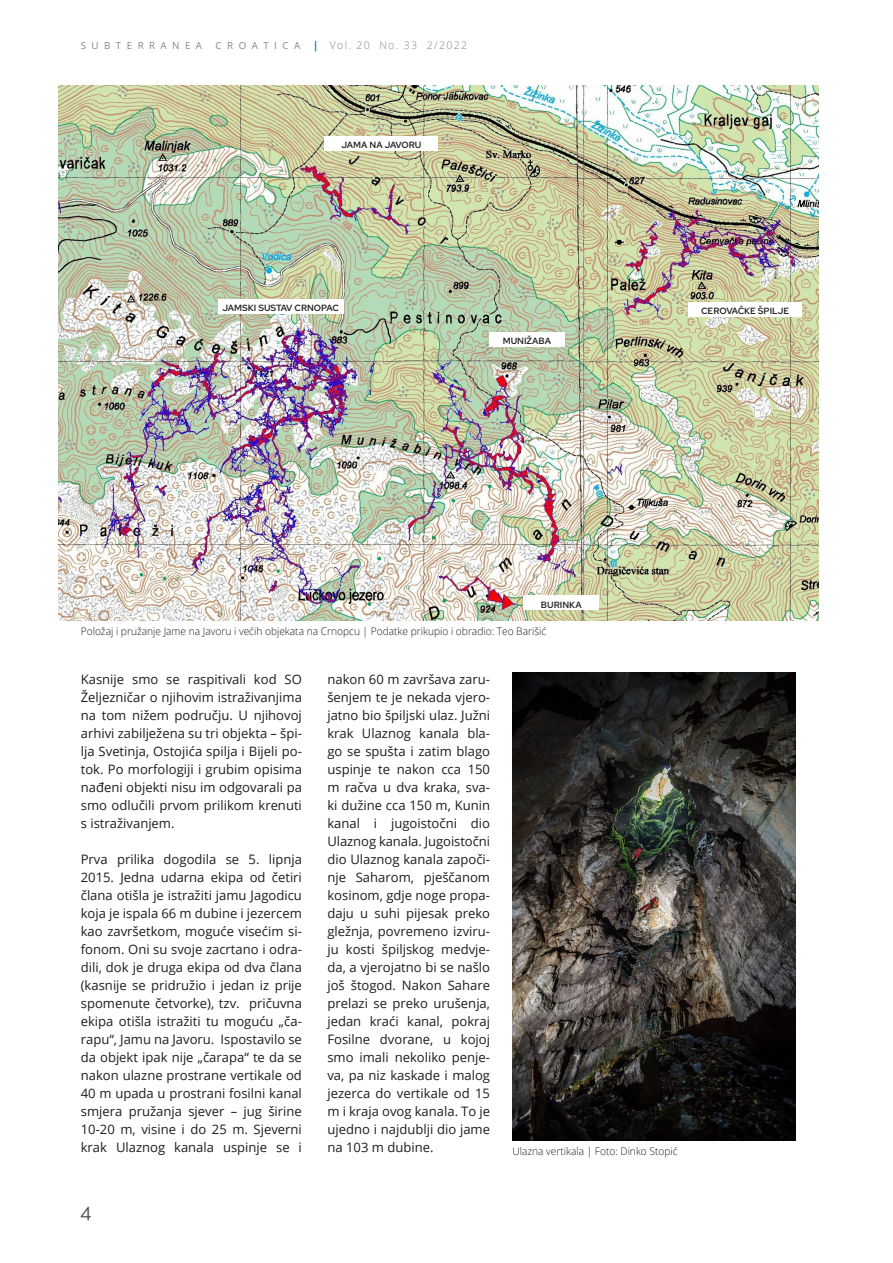
<style>
.page{position:relative;width:893px;height:1263px;background:#fff}
.page>*{position:absolute;margin:0;border:0;box-sizing:border-box;transform-origin:0 0}
.t1{font:300 21px "Catamaran";color:#424241}
.t2{font:13.05px/18px "Open Sans";color:#1d1d1b;text-align:justify}
.t3{font:300 10.5px "Open Sans";color:#1d1d1b}
.t4{font:300 10.5px "Open Sans";letter-spacing:.13em;color:#878787}
.t5{font:9.75px "Open Sans";letter-spacing:.56em;color:#878787}
.t6{font:300 9px "Red Hat Text";color:#1d1d1b}
.s1{font-weight:400;font-size:9.75px}
.s2{font-weight:700;color:#0086be}
</style>
<div class="page">
<img style="left:59px;top:85px;width:760px;height:535px">
<img style="left:512px;top:672px;width:283px;height:469px">
<div style="left:325px;top:136px;width:113px;height:14px;background:#fff"></div>
<div style="left:689px;top:302px;width:113px;height:15px;background:#fff"></div>
<div style="left:218px;top:299px;width:126px;height:15px;background:#fff"></div>
<div style="left:489px;top:333px;width:76px;height:14px;background:#fff"></div>
<div style="left:523px;top:596px;width:76px;height:14px;background:#fff"></div>
<p class="t5" style="left:81px;top:39px;width:123px">SUBTERRANEA</p>
<p class="t4" style="left:216px;top:38px;width:253px"><span class="s1">C R O A T I C A</span> <span class="s2">|</span> Vol. 20 No. 33 2/2022</p>
<p class="t6" style="left:341px;top:139px;width:81px">JAMA NA JAVORU</p>
<p class="t6" style="left:222px;top:302px;width:118px">JAMSKI SUSTAV CRNOPAC</p>
<p class="t6" style="left:701px;top:305px;width:90px">CEROVAČKE ŠPILJE</p>
<p class="t6" style="left:503px;top:335px;width:50px">MUNIŽABA</p>
<p class="t6" style="left:541px;top:598px;width:42px">BURINKA</p>
<p class="t3" style="left:81px;top:624px;width:467px">Položaj i pružanje Jame na Javoru i većih objekata na Crnopcu | Podatke prikupio i obradio: Teo Barišić</p>
<p class="t2" style="left:81px;top:670px;width:223px">Kasnije smo se raspitivali kod SO Željezničar o njihovim istraživanjima na tom nižem području. U njihovoj arhivi zabilježena su tri objekta – špi&shy;lja Svetinja, Ostojića spilja i Bijeli po&shy;tok. Po morfologiji i grubim opisima nađeni objekti nisu im odgovarali pa smo odlučili prvom prilikom krenuti s istraživanjem.</p>
<p class="t2" style="left:81px;top:850px;width:223px">Prva prilika dogodila se 5. lipnja 2015. Jedna udarna ekipa od četiri člana otišla je istražiti jamu Jagodicu koja je ispala 66 m dubine i jezercem kao završetkom, moguće visećim si&shy;fonom. Oni su svoje zacrtano i odra&shy;dili, dok je druga ekipa od dva člana (kasnije se pridružio i jedan iz prije spomenute četvorke), tzv. pričuvna ekipa otišla istražiti tu moguću „ča&shy;rapu“, Jamu na Javoru. Ispostavilo se da objekt ipak nije „čarapa“ te da se nakon ulazne prostrane vertikale od 40 m upada u prostrani fosilni kanal smjera pružanja sjever – jug širine 10-20 m, visine i do 25 m. Sjeverni krak Ulaznog kanala uspinje se i</p>
<h1 class="t1" style="left:81px;top:1200px;width:12px">4</h1>
<p class="t2" style="left:327px;top:670px;width:164px">nakon 60 m završava zaru&shy;šenjem te je nekada vjero&shy;jatno bio špiljski ulaz. Južni krak Ulaznog kanala bla&shy;go se spušta i zatim blago uspinje te nakon cca 150 m račva u dva kraka, sva&shy;ki dužine cca 150 m, Kunin kanal i jugoistočni dio Ulaznog kanala. Jugoistočni dio Ulaznog kanala započi&shy;nje Saharom, pješčanom kosinom, gdje noge propa&shy;daju u suhi pijesak preko gležnja, povremeno izviru&shy;ju kosti špiljskog medvje&shy;da, a vjerojatno bi se našlo još štogod. Nakon Sahare prelazi se preko urušenja, jedan kraći kanal, pokraj Fosilne dvorane, u kojoj smo imali nekoliko penje&shy;va, pa niz kaskade i malog jezerca do vertikale od 15 m i kraja ovog kanala. To je ujedno i najdublji dio jame na 103 m dubine.</p>
<p class="t3" style="left:512px;top:1144px;width:167px">Ulazna vertikala | Foto: Dinko Stopić</p>
</div>
